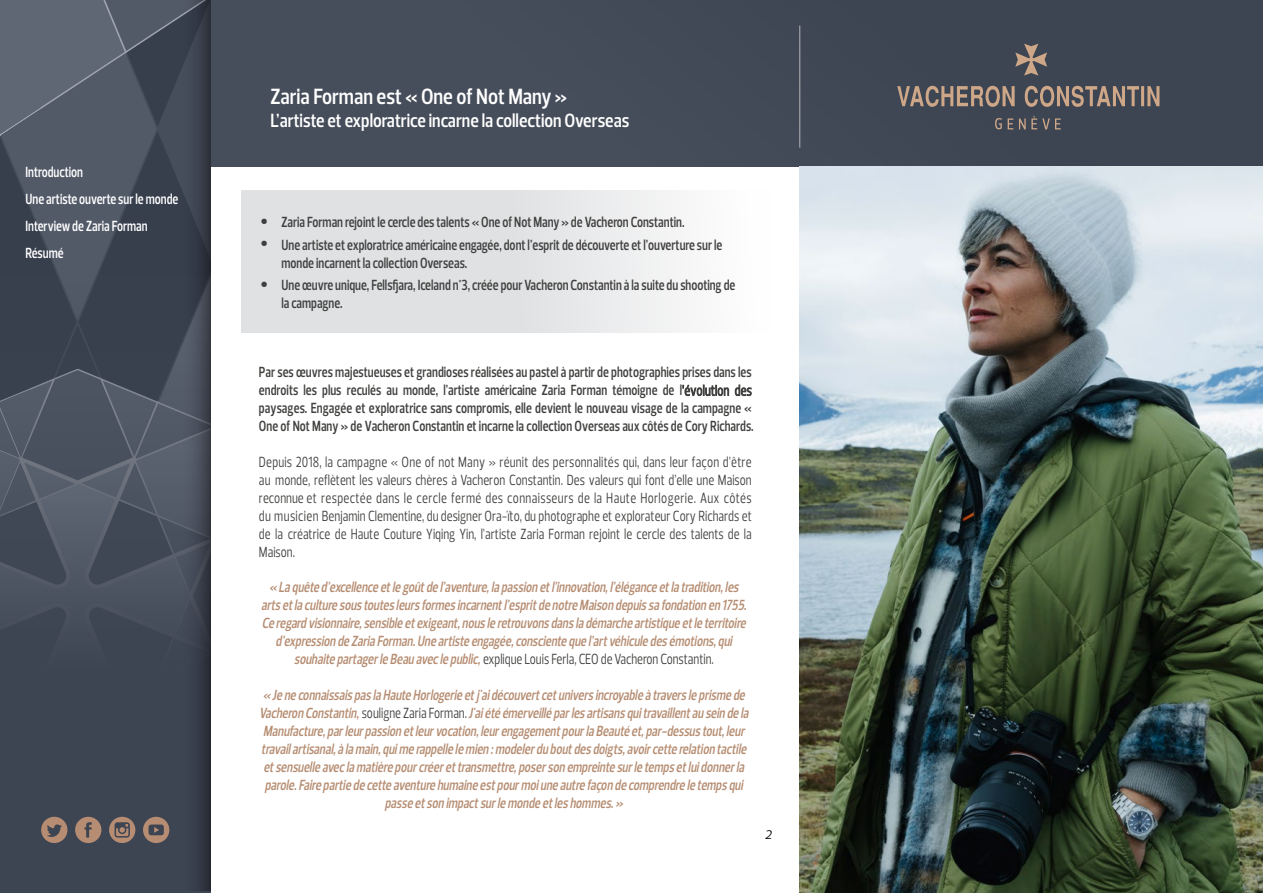
<style>
.page{position:relative;width:1263px;height:893px;background:#fff}
.page>*{position:absolute;margin:0;border:0;box-sizing:border-box;transform-origin:0 0}
.t1{font:600 22.5px "Prelo Condensed";color:#fff}
.t2{font:600 19.5px "Prelo Condensed";color:#fff}
.t3{font:italic 600 15px/18px "Prelo Condensed";color:#b68d72;text-align:center;scale:.9 1}
.t4{font:600 15px/18px "Prelo Condensed";color:#40403f;scale:.9 1}
.t5{font:15px/18px "Prelo Condensed";color:#40403f;text-align:justify;scale:.9 1}
.t6{font:600 15px/27px "Prelo Condensed";color:#fff;scale:.9 1}
.t7{font:italic 12.75px "Prelo";color:#000}
.s1{font-family:"ST Heiti SC";font-weight:300;font-size:18px}
.s2{font-weight:400}
.s3{font-weight:400;font-style:normal;color:#40403f}
</style>
<div class="page">
<div style="left:210px;top:0;width:1053px;height:166px;background:#474e5b"></div>
<hr style="left:799px;top:26px;width:1px;height:122px;background:#b4b5b7">
<svg style="left:897px;top:44px;width:262px;height:85px"></svg>
<div style="left:0;top:0;width:210px;height:893px;background:#3d4452"></div>
<div style="left:163px;top:0;width:47px;height:891px;background:linear-gradient(to right,#424a59,#2f343f)"></div>
<svg style="left:0;top:0;width:210px;height:867px"></svg>
<img style="left:799px;top:166px;width:464px;height:727px">
<div style="left:241px;top:190px;width:531px;height:143px;background:linear-gradient(to right,#d8d9dc,#f7f8f8)"></div>
<p class="t6" style="left:26px;top:158px;width:171px">Introduction<br>Une artiste ouverte sur le monde<br>Interview de Zaria Forman<br>Résumé</p>
<h1 class="t1" style="left:270px;top:82px;width:298px">Zaria Forman est « One of Not Many »</h1>
<h2 class="t2" style="left:270px;top:109px;width:360px">L’artiste et exploratrice incarne la collection Overseas</h2>
<p class="t4" style="left:259px;top:213px;width:474px"><span class="s1">•</span> Zaria Forman rejoint le cercle des talents « One of Not Many » de Vacheron Constantin.</p>
<p class="t4" style="left:281px;top:236px;width:491px;text-indent:-22px"><span class="s1">•</span> Une artiste et exploratrice américaine engagée, dont l’esprit de découverte et l’ouverture sur le monde incarnent la collection Overseas.</p>
<p class="t4" style="left:259px;top:276px;width:531px"><span class="s1">•</span> Une œuvre unique, Fellsfjara, Iceland n°3, créée pour Vacheron Constantin à la suite du shooting de</p>
<p class="t4" style="left:281px;top:294px;width:70px">la campagne.</p>
<p class="t4" style="left:259px;top:363px;width:551px">Par ses œuvres majestueuses et grandioses réalisées au pastel à partir de photographies prises dans les endroits les plus reculés au monde, l’artiste américaine Zaria Forman témoigne de l<span class="s2">’évolution des </span>paysages. Engagée et exploratrice sans compromis, elle devient le nouveau visage de la campagne « One of Not Many » de Vacheron Constantin et incarne la collection Overseas aux côtés de Cory Richards.</p>
<p class="t5" style="left:259px;top:453px;width:549px">Depuis 2018, la campagne « One of not Many » réunit des personnalités qui, dans leur façon d’être au monde, reflètent les valeurs chères à Vacheron Constantin. Des valeurs qui font d’elle une Maison reconnue et respectée dans le cercle fermé des connaisseurs de la Haute Horlogerie. Aux côtés du musicien Benjamin Clementine, du designer Ora-ïto, du photographe et explorateur Cory Richards et de la créatrice de Haute Couture Yiqing Yin, l’artiste Zaria Forman rejoint le cercle des talents de la Maison.</p>
<p class="t3" style="left:261px;top:578px;width:544px">« Laquêted’excellenceetlegoûtdel’aventure,lapassionetl’innovation,l’éléganceetlatradition,les artsetlaculturesoustoutesleursformesincarnentl’espritdenotreMaisondepuissafondationen1755.<br>Ceregardvisionnaire,sensibleetexigeant,nousleretrouvonsdansladémarcheartistiqueetleterritoire d’expressiondeZariaForman.Uneartisteengagée,conscientequel’artvéhiculedesémotions,qui souhaitepartagerleBeauaveclepublic,<span class="s3">explique Louis Ferla, CEO de Vacheron Constantin.</span></p>
<p class="t3" style="left:259px;top:686px;width:549px">« JeneconnaissaispaslaHauteHorlogerieetj 'aidécouvertcetuniversincroyableàtraversleprismede VacheronConstantin,<span class="s3">s o u l i g n e Z a r i a F o r m a n .</span> J'aiétéémerveilléparlesartisansquitravaillentauseindela Manufacture,parleurpassionetleurvocation,leurengagementpourlaBeautéet,par-dessustout,leur travailartisanal,àlamain,quimerappellelemien:modelerduboutdesdoigts,avoircetterelationtactile etsensuelleaveclamatièrepourcréerettransmettre,posersonempreintesurletempsetluidonnerla parole.Fairepartiedecetteaventurehumaineestpourmoiuneautrefaçondecomprendreletempsqui passeetsonimpactsurlemondeetleshommes.»</p>
<p class="t7" style="left:765px;top:826px;width:9px">2</p>
</div>
